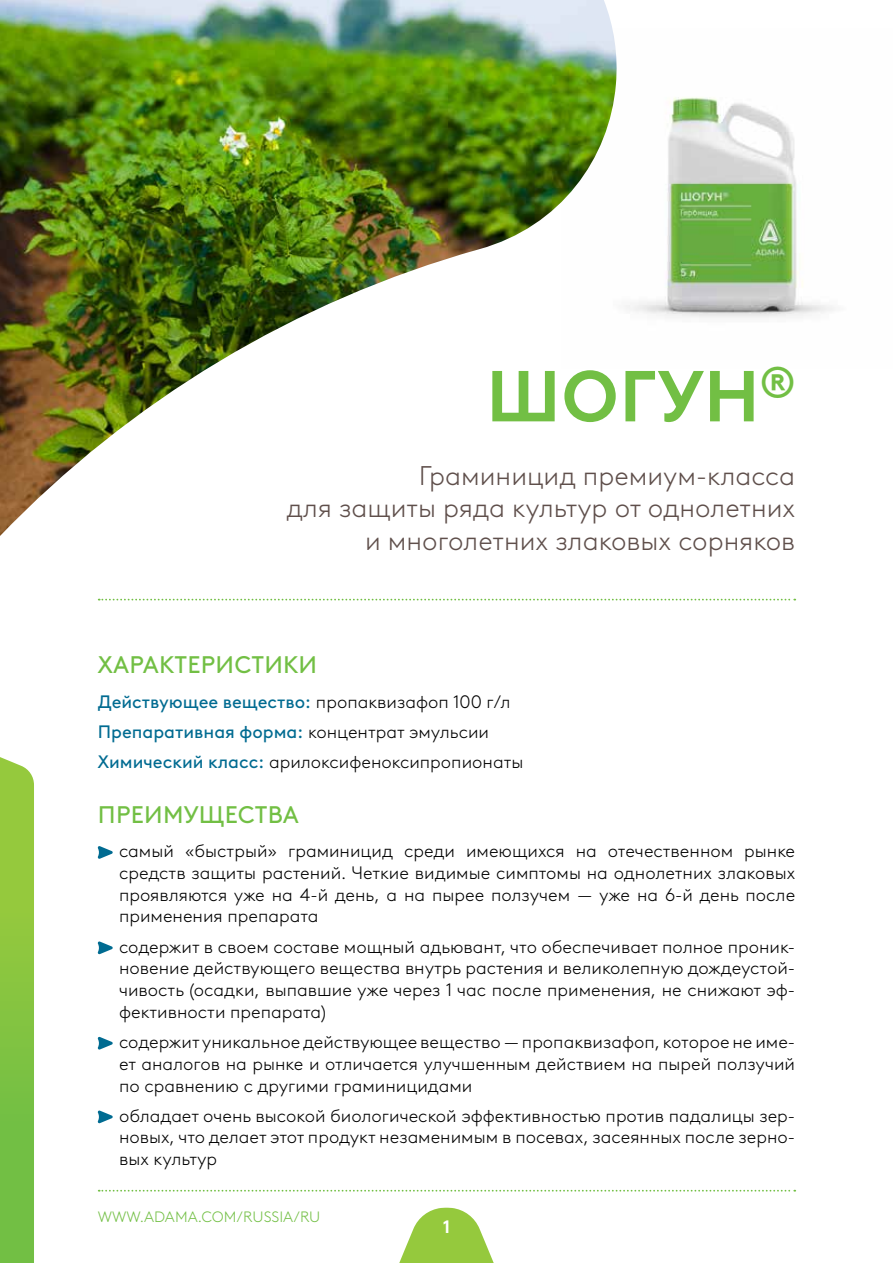
<style>
.page{position:relative;width:893px;height:1263px;background:#fff}
.page>*{position:absolute;margin:0;border:0;box-sizing:border-box;transform-origin:0 0}
.t1{font:700 72px "Brown LL Pan";letter-spacing:.01em;color:#72bf44}
.t2{font:300 27px/32.4px "Brown LL Pan";color:#5f4f4b;text-align:right}
.t3{font:24px "Brown LL Pan";letter-spacing:.01em;color:#72bf44}
.t4{font:300 18px/21.8px "Brown LL Pan";color:#000;text-align:justify}
.t5{font:700 18px "Brown LL Pan";color:#fff}
.t6{font:300 15px "Brown LL Pan";color:#72bf44}
.s1{font-weight:400;color:#006b91}
</style>
<div class="page">
<img style="left:625px;top:97px;width:209px;height:221px">
<img style="left:0;top:0;width:617px;height:536px">
<svg style="left:98px;top:846px;width:15px;height:13px"></svg>
<svg style="left:98px;top:941px;width:15px;height:13px"></svg>
<svg style="left:98px;top:1037px;width:15px;height:13px"></svg>
<svg style="left:98px;top:1110px;width:15px;height:13px"></svg>
<svg style="left:0;top:757px;width:34px;height:506px;background:#85c443"></svg>
<svg style="left:399px;top:1208px;width:95px;height:55px"></svg>
<svg style="left:99px;top:1190px;width:696px;height:1px"></svg>
<svg style="left:99px;top:599px;width:696px;height:1px"></svg>
<h1 class="t1" style="left:486px;top:341px;width:310px">Шогун<sup>®</sup></h1>
<h2 class="t2" style="left:286px;top:458px;width:510px">Граминицид премиум-класса<br>для защиты ряда культур от однолетних и многолетних злаковых сорняков</h2>
<h3 class="t3" style="left:98px;top:647px;width:221px">Характеристики</h3>
<p class="t4" style="left:98px;top:685px;width:427px;line-height:30.2px;text-align:left"><span class="s1">Действующее вещество:</span> пропаквизафоп 100 г/л<br><span class="s1">Препаративная форма:</span> концентрат эмульсии<br><span class="s1">Химический класс:</span> арилоксифеноксипропионаты</p>
<h3 class="t3" style="left:98px;top:796px;width:34px">ПРЕИ</h3>
<h3 class="t3" style="left:163px;top:796px;width:137px">МУЩЕСТВА</h3>
<p class="t4" style="left:119px;top:839px;width:678px">самый «быстрый» граминицид среди имеющихся на отечественном рынке средств защиты растений. Четкие видимые симптомы на однолетних злаковых проявляются уже на 4-й день, а на пырее ползучем — уже на 6-й день после применения препарата</p>
<p class="t4" style="left:119px;top:934px;width:678px">содержит в своем составе мощный адьювант, что обеспечивает полное проник&shy;новение действующего вещества внутрь растения и великолепную дождеустой&shy;чивость (осадки, выпавшие уже через 1 час после применения, не снижают эф&shy;фективности препарата)</p>
<p class="t4" style="left:119px;top:1030px;width:678px">содержит уникальное действующее вещество — пропаквизафоп, которое не име&shy;ет аналогов на рынке и отличается улучшенным действием на пырей ползучий по сравнению с другими граминицидами</p>
<p class="t4" style="left:119px;top:1103px;width:678px">обладает очень высокой биологической эффективностью против падалицы зер&shy;новых, что делает этот продукт незаменимым в посевах, засеянных после зерно&shy;вых культур</p>
<p class="t6" style="left:98px;top:1206px;width:224px">WWW.ADAMA.COM/RUSSIA/RU</p>
<p class="t5" style="left:443px;top:1213px;width:8px">1</p>
</div>
